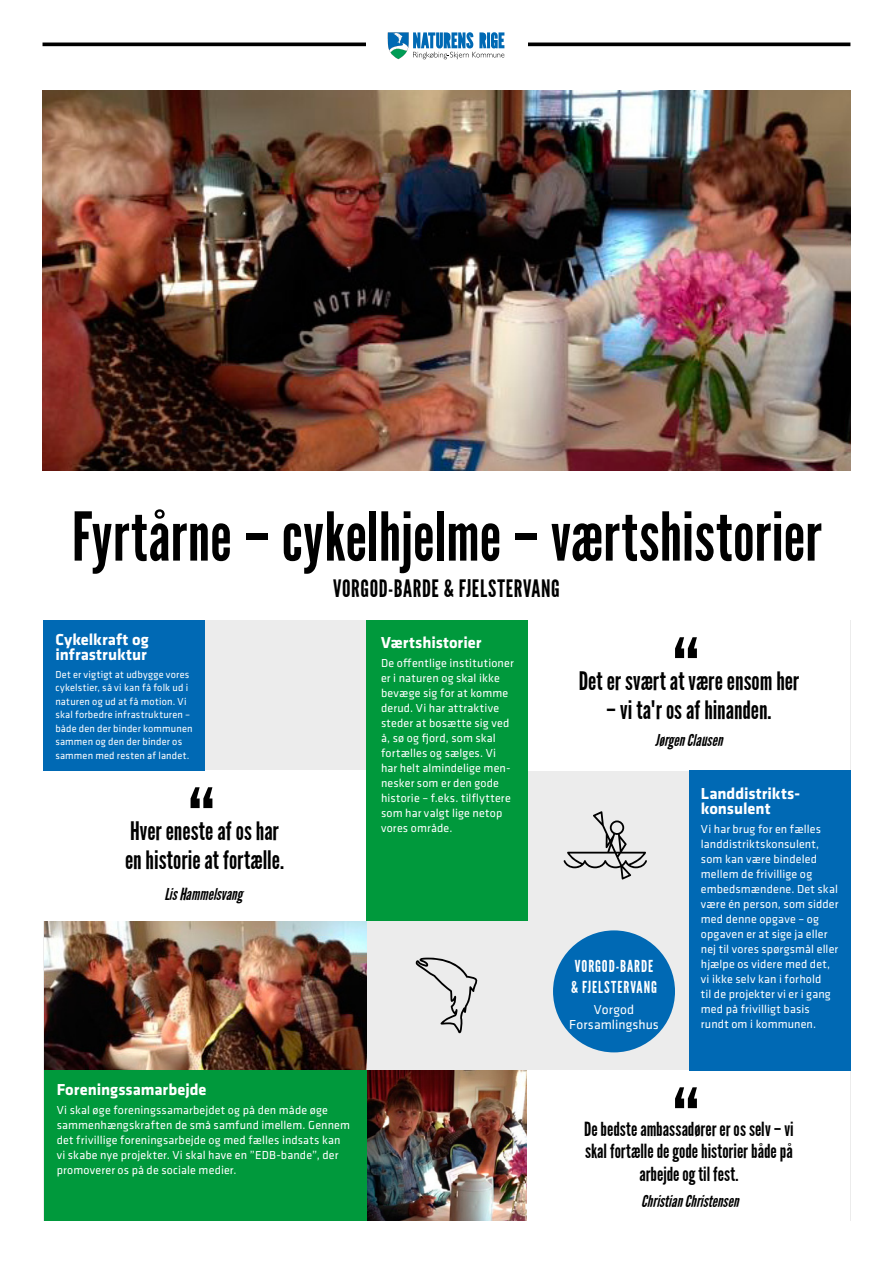
<style>
.page{position:relative;width:893px;height:1263px;background:#fff}
.page>*{position:absolute;margin:0;border:0;box-sizing:border-box;transform-origin:0 0}
.t1{font:67.05px "League Gothic";color:#000}
.t2{font:25.5px "League Gothic";color:#000}
.t3{font:24px "League Gothic";letter-spacing:.025em;color:#000}
.t4{font:19.5px/22.5px "League Gothic";color:#000;text-align:center}
.t5{font:700 16.5px/15px "Klavika";color:#fff}
.t6{font:italic 16.5px "League Gothic";color:#000}
.t7{font:16.5px "League Gothic";letter-spacing:.055em;color:#fff}
.t8{font:13.5px "Klavika";letter-spacing:.005em;color:#fff}
.t9{font:12px/15px "Klavika";letter-spacing:.01em;color:#fff}
.t10{font:10.5px/13.5px "Klavika";letter-spacing:.015em;color:#fff}
</style>
<div class="page">
<div style="left:43px;top:620px;width:807px;height:600px;background:#ececec"></div>
<img style="left:43px;top:90px;width:807px;height:380px">
<img style="left:367px;top:1070px;width:160px;height:150px">
<img style="left:44px;top:920px;width:323px;height:150px">
<hr style="left:43px;top:43px;width:807px;height:3px;background:#000">
<div style="left:44px;top:1070px;width:323px;height:150px;background:#00993c"></div>
<div style="left:366px;top:30px;width:161px;height:32px;background:#fff"></div>
<svg style="left:388px;top:32px;width:116px;height:27px"></svg>
<div style="left:43px;top:770px;width:323px;height:150px;background:#fff"></div>
<svg style="left:191px;top:787px;width:21px;height:21px"></svg>
<div style="left:527px;top:620px;width:323px;height:150px;background:#fff"></div>
<svg style="left:675px;top:637px;width:22px;height:21px"></svg>
<svg style="left:563px;top:811px;width:84px;height:68px"></svg>
<svg style="left:416px;top:958px;width:62px;height:75px"></svg>
<div style="left:527px;top:1070px;width:323px;height:150px;background:#fff"></div>
<svg style="left:675px;top:1087px;width:22px;height:21px"></svg>
<div style="left:553px;top:930px;width:122px;height:122px;background:#0069b4;border-radius:50%"></div>
<div style="left:43px;top:620px;width:161px;height:150px;background:#0069b4"></div>
<div style="left:689px;top:770px;width:161px;height:300px;background:#0069b4"></div>
<div style="left:366px;top:620px;width:161px;height:300px;background:#00993c"></div>
<p class="t1" style="left:72px;top:498px;width:751px">Fyrtårne – cykelhjelme – værtshistorier</p>
<p class="t5" style="left:55px;top:631px;width:95px">Cykelkraft og infrastruktur</p>
<p class="t10" style="left:55px;top:667px;width:139px">Det er vigtigt at udbygge vores cykelstier, så vi kan få folk ud i naturen og ud at få motion. Vi skal forbedre infrastrukturen – både den der binder kommunen sammen og den der binder os sammen med resten af landet.</p>
<p class="t2" style="left:130px;top:816px;width:150px">Hver eneste af os har</p>
<p class="t2" style="left:125px;top:845px;width:161px">en historie at fortælle.</p>
<p class="t6" style="left:164px;top:884px;width:80px">Lis Hammelsvang</p>
<p class="t3" style="left:333px;top:574px;width:228px">VORGOD-BARDE &amp; FJELSTERVANG</p>
<p class="t5" style="left:381px;top:634px;width:102px">Værtshistorier</p>
<p class="t9" style="left:381px;top:655px;width:134px">De offentlige institutioner er i naturen og skal ikke bevæge sig for at komme derud. Vi har attraktive steder at bosætte sig ved å, sø og fjord, som skal fortælles og sælges. Vi har helt almindelige men&shy;nesker som er den gode historie – f.eks. tilflyttere som har valgt lige netop vores område.</p>
<p class="t2" style="left:579px;top:666px;width:222px">Det er svært at være ensom her</p>
<p class="t2" style="left:606px;top:695px;width:167px">– vi ta'r os af hinanden.</p>
<p class="t6" style="left:655px;top:731px;width:69px">Jørgen Clausen</p>
<p class="t7" style="left:575px;top:956px;width:80px">VORGOD-BARDE</p>
<p class="t7" style="left:571px;top:977px;width:87px">&amp; FJELSTERVANG</p>
<p class="t8" style="left:594px;top:1000px;width:42px">Vorgod</p>
<p class="t8" style="left:569px;top:1015px;width:91px">Forsamlingshus</p>
<p class="t5" style="left:701px;top:785px;width:101px">Landdistrikts&shy;konsulent</p>
<p class="t9" style="left:701px;top:821px;width:139px">Vi har brug for en fælles landdistriktskonsulent, som kan være bindeled mellem de frivillige og embedsmændene. Det skal være én person, som sidder med denne opgave – og opgaven er at sige ja eller nej til vores spørgsmål eller hjælpe os videre med det, vi ikke selv kan i forhold<br>til de projekter vi er i gang med på frivilligt basis rundt om i kommunen.</p>
<p class="t5" style="left:57px;top:1081px;width:151px">Foreningssamarbejde</p>
<p class="t9" style="left:57px;top:1102px;width:295px">Vi skal øge foreningssamarbejdet og på den måde øge sammenhængskraften de små samfund imellem. Gennem det frivillige foreningsarbejde og med fælles indsats kan vi skabe nye projekter. Vi skal have en ”EDB-bande”, der promoverer os på de sociale medier.</p>
<p class="t4" style="left:584px;top:1118px;width:211px">De bedste ambassadører er os selv – vi skal fortælle de gode historier både på arbejde og til fest.</p>
<p class="t6" style="left:641px;top:1192px;width:99px">Christian Christensen</p>
</div>
